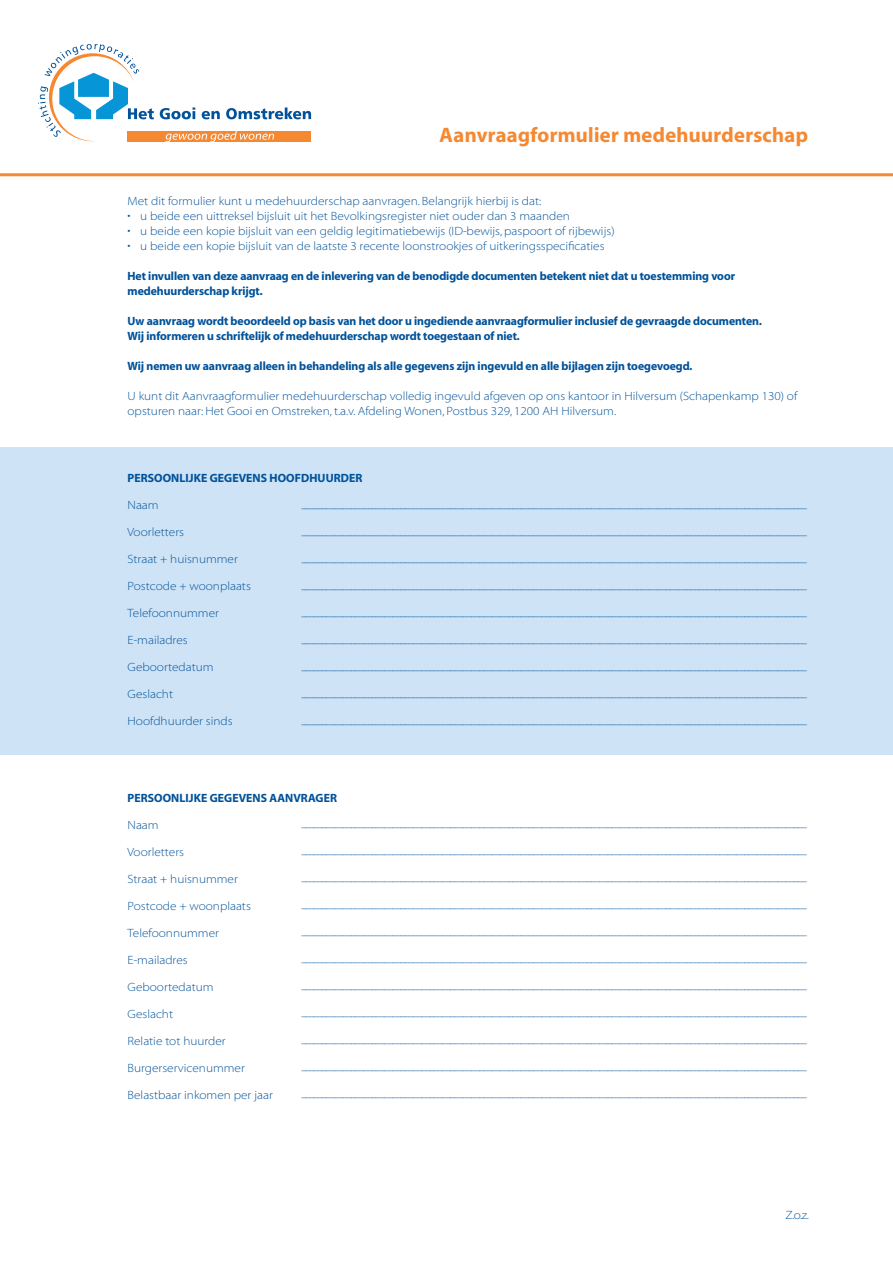
<style>
.page{position:relative;width:893px;height:1263px;background:#fff}
.page>*{position:absolute;margin:0;border:0;box-sizing:border-box;transform-origin:0 0}
.t1{font:21px "Myriad Headline";letter-spacing:.02em;color:#f58932}
.t2{font:12px/15px "Myriad MM 215 700";color:#01529a}
.t3{font:12px/15px "Myriad Headline";color:#01529a}
.t4{font:9px "Myriad MM 215 700";color:#01529a}
</style>
<div class="page">
<div style="left:0;top:447px;width:893px;height:307px;background:#cee3f5"></div>
<svg style="left:160px;top:107px;width:35px;height:12px"></svg>
<svg style="left:202px;top:111px;width:18px;height:8px"></svg>
<svg style="left:226px;top:107px;width:85px;height:12px"></svg>
<svg style="left:38px;top:44px;width:116px;height:97px"></svg>
<div style="left:128px;top:132px;width:183px;height:10px;background:#f58932"></div>
<svg style="left:165px;top:131px;width:109px;height:11px"></svg>
<hr style="left:0;top:173px;width:893px;height:3px;background:#f58932">
<h1 class="t1" style="left:440px;top:125px;width:370px">Aanvraagformulier medehuurderschap</h1>
<h2 class="t2" style="left:128px;top:194px;width:415px">Met dit formulier kunt u medehuurderschap aanvragen. Belangrijk hierbij is dat:</h2>
<h2 class="t2" style="left:128px;top:209px;width:444px">• u beide een uittreksel bijsluit uit het Bevolkingsregister niet ouder dan 3 maanden</h2>
<h2 class="t2" style="left:128px;top:224px;width:488px">• u beide een kopie bijsluit van een geldig legitimatiebewijs (ID-bewijs, paspoort of rijbewijs)</h2>
<h2 class="t2" style="left:128px;top:239px;width:478px">• u beide een kopie bijsluit van de laatste 3 recente loonstrookjes of uitkeringsspecificaties</h2>
<h2 class="t3" style="left:128px;top:268px;width:609px">Het invullen van deze aanvraag en de inlevering van de benodigde documenten betekent niet dat u toestemming voor medehuurderschap krijgt.</h2>
<h2 class="t3" style="left:128px;top:313px;width:636px">Uw aanvraag wordt beoordeeld op basis van het door u ingediende aanvraagformulier inclusief de gevraagde documenten.<br>Wij informeren u schriftelijk of medehuurderschap wordt toegestaan of niet.</h2>
<h2 class="t3" style="left:128px;top:358px;width:566px">Wij nemen uw aanvraag alleen in behandeling als alle gegevens zijn ingevuld en alle bijlagen zijn toegevoegd.</h2>
<h2 class="t2" style="left:128px;top:389px;width:671px">U kunt dit Aanvraagformulier medehuurderschap volledig ingevuld afgeven op ons kantoor in Hilversum (Schapenkamp 130) of opsturen naar: Het Gooi en Omstreken, t.a.v. Afdeling Wonen, Postbus 329, 1200 AH Hilversum.</h2>
<h2 class="t3" style="left:128px;top:471px;width:236px">PERSOONLIJKE GEGEVENS HOOFDHUURDER</h2>
<h2 class="t2" style="left:128px;top:498px;width:33px">Naam</h2>
<p class="t4" style="left:301px;top:500px;width:507px">__________________________________________________________________________________________________________________________</p>
<h2 class="t2" style="left:128px;top:525px;width:58px">Voorletters</h2>
<p class="t4" style="left:301px;top:527px;width:507px">__________________________________________________________________________________________________________________________</p>
<h2 class="t2" style="left:128px;top:552px;width:112px">Straat + huisnummer</h2>
<p class="t4" style="left:301px;top:554px;width:507px">__________________________________________________________________________________________________________________________</p>
<h2 class="t2" style="left:128px;top:579px;width:125px">Postcode + woonplaats</h2>
<p class="t4" style="left:301px;top:581px;width:507px">__________________________________________________________________________________________________________________________</p>
<h2 class="t2" style="left:128px;top:606px;width:93px">Telefoonnummer</h2>
<p class="t4" style="left:301px;top:608px;width:507px">__________________________________________________________________________________________________________________________</p>
<h2 class="t2" style="left:128px;top:633px;width:62px">E-mailadres</h2>
<p class="t4" style="left:301px;top:635px;width:507px">__________________________________________________________________________________________________________________________</p>
<h2 class="t2" style="left:128px;top:660px;width:88px">Geboortedatum</h2>
<p class="t4" style="left:301px;top:662px;width:507px">__________________________________________________________________________________________________________________________</p>
<h2 class="t2" style="left:128px;top:687px;width:47px">Geslacht</h2>
<p class="t4" style="left:301px;top:689px;width:507px">__________________________________________________________________________________________________________________________</p>
<h2 class="t2" style="left:128px;top:714px;width:107px">Hoofdhuurder sinds</h2>
<p class="t4" style="left:301px;top:716px;width:507px">__________________________________________________________________________________________________________________________</p>
<h2 class="t3" style="left:128px;top:790px;width:211px">PERSOONLIJKE GEGEVENS AANVRAGER</h2>
<h2 class="t2" style="left:128px;top:818px;width:33px">Naam</h2>
<p class="t4" style="left:301px;top:820px;width:507px">__________________________________________________________________________________________________________________________</p>
<h2 class="t2" style="left:128px;top:845px;width:58px">Voorletters</h2>
<p class="t4" style="left:301px;top:847px;width:507px">__________________________________________________________________________________________________________________________</p>
<h2 class="t2" style="left:128px;top:872px;width:112px">Straat + huisnummer</h2>
<p class="t4" style="left:301px;top:874px;width:507px">__________________________________________________________________________________________________________________________</p>
<h2 class="t2" style="left:128px;top:899px;width:125px">Postcode + woonplaats</h2>
<p class="t4" style="left:301px;top:901px;width:507px">__________________________________________________________________________________________________________________________</p>
<h2 class="t2" style="left:128px;top:926px;width:93px">Telefoonnummer</h2>
<p class="t4" style="left:301px;top:928px;width:507px">__________________________________________________________________________________________________________________________</p>
<h2 class="t2" style="left:128px;top:953px;width:62px">E-mailadres</h2>
<p class="t4" style="left:301px;top:955px;width:507px">__________________________________________________________________________________________________________________________</p>
<h2 class="t2" style="left:128px;top:980px;width:88px">Geboortedatum</h2>
<p class="t4" style="left:301px;top:982px;width:507px">__________________________________________________________________________________________________________________________</p>
<h2 class="t2" style="left:128px;top:1007px;width:47px">Geslacht</h2>
<p class="t4" style="left:301px;top:1009px;width:507px">__________________________________________________________________________________________________________________________</p>
<h2 class="t2" style="left:128px;top:1034px;width:100px">Relatie tot huurder</h2>
<p class="t4" style="left:301px;top:1036px;width:507px">__________________________________________________________________________________________________________________________</p>
<h2 class="t2" style="left:128px;top:1061px;width:119px">Burgerservicenummer</h2>
<p class="t4" style="left:301px;top:1063px;width:507px">__________________________________________________________________________________________________________________________</p>
<h2 class="t2" style="left:128px;top:1088px;width:147px">Belastbaar inkomen per jaar</h2>
<p class="t4" style="left:301px;top:1090px;width:507px">__________________________________________________________________________________________________________________________</p>
<h2 class="t2" style="left:786px;top:1208px;width:25px">Z.o.z.</h2>
</div>
